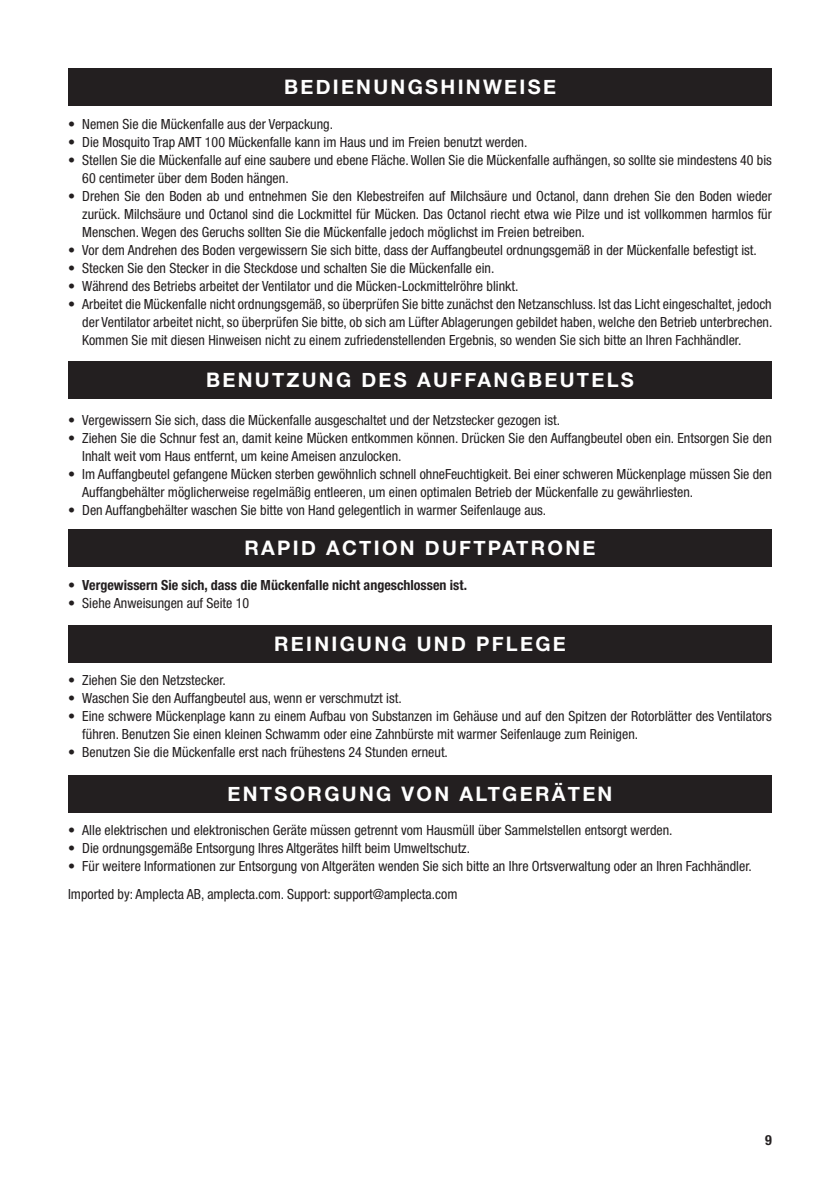
<style>
.page{position:relative;width:840px;height:1191px;background:#fff}
.page>*{position:absolute;margin:0;border:0;box-sizing:border-box;transform-origin:0 0}
.t1{font:700 20px "Helvetica Neue";letter-spacing:.115em;color:#fff}
.t2{font:condensed 14px/18px "Helvetica Neue";color:#231f20}
.t3{font:700 condensed 14px "Helvetica Neue";color:#231f20}
</style>
<div class="page">
<div style="left:68px;top:68px;width:703px;height:37px;background:#231f20"></div>
<div style="left:68px;top:361px;width:703px;height:37px;background:#231f20"></div>
<div style="left:68px;top:530px;width:703px;height:37px;background:#231f20"></div>
<div style="left:68px;top:625px;width:703px;height:37px;background:#231f20"></div>
<div style="left:68px;top:775px;width:703px;height:37px;background:#231f20"></div>
<h1 class="t1" style="left:284px;top:74px;width:273px">BEDIENUNGSHINWEISE</h1>
<p class="t2" style="left:68px;top:115px;width:266px">• Nemen Sie die Mückenfalle aus der Verpackung.</p>
<p class="t2" style="left:68px;top:133px;width:460px">• Die Mosquito Trap AMT 100 Mückenfalle kann im Haus und im Freien benutzt werden.</p>
<p class="t2" style="left:82px;top:151px;width:690px;text-indent:-14px">• Stellen Sie die Mückenfalle auf eine saubere und ebene Fläche. Wollen Sie die Mückenfalle aufhängen, so sollte sie mindestens 40 bis<br>60 centimeter über dem Boden hängen.</p>
<p class="t2" style="left:82px;top:187px;width:690px;text-align:justify;text-indent:-14px">• Drehen Sie den Boden ab und entnehmen Sie den Klebestreifen auf Milchsäure und Octanol, dann drehen Sie den Boden wieder zurück. Milchsäure und Octanol sind die Lockmittel für Mücken. Das Octanol riecht etwa wie Pilze und ist vollkommen harmlos für Menschen. Wegen des Geruchs sollten Sie die Mückenfalle jedoch möglichst im Freien betreiben.</p>
<p class="t2" style="left:68px;top:241px;width:690px">• Vor dem Andrehen des Boden vergewissern Sie sich bitte, dass der Auffangbeutel ordnungsgemäß in der Mückenfalle befestigt ist.</p>
<p class="t2" style="left:68px;top:259px;width:427px">• Stecken Sie den Stecker in die Steckdose und schalten Sie die Mückenfalle ein.</p>
<p class="t2" style="left:68px;top:277px;width:451px">• Während des Betriebs arbeitet der Ventilator und die Mücken-Lockmittelröhre blinkt.</p>
<p class="t2" style="left:82px;top:295px;width:691px;text-align:justify;text-indent:-14px">• Arbeitet die Mückenfalle nicht ordnungsgemäß, so überprüfen Sie bitte zunächst den Netzanschluss. Ist das Licht eingeschaltet, jedoch der Ventilator arbeitet nicht, so überprüfen Sie bitte, ob sich am Lüfter Ablagerungen gebildet haben, welche den Betrieb unterbrechen.<br>Kommen Sie mit diesen Hinweisen nicht zu einem zufriedenstellenden Ergebnis, so wenden Sie sich bitte an Ihren Fachhändler.</p>
<h1 class="t1" style="left:206px;top:367px;width:429px">BENUTZUNG DES AUFFANGBEUTELS</h1>
<p class="t2" style="left:68px;top:411px;width:493px">• Vergewissern Sie sich, dass die Mückenfalle ausgeschaltet und der Netzstecker gezogen ist.</p>
<p class="t2" style="left:82px;top:429px;width:690px;text-indent:-14px">• Ziehen Sie die Schnur fest an, damit keine Mücken entkommen können. Drücken Sie den Auffangbeutel oben ein. Entsorgen Sie den<br>Inhalt weit vom Haus entfernt, um keine Ameisen anzulocken.</p>
<p class="t2" style="left:82px;top:465px;width:690px;text-indent:-14px">• Im Auffangbeutel gefangene Mücken sterben gewöhnlich schnell ohneFeuchtigkeit. Bei einer schweren Mückenplage müssen Sie den<br>Auffangbehälter möglicherweise regelmäßig entleeren, um einen optimalen Betrieb der Mückenfalle zu gewährliesten.</p>
<p class="t2" style="left:68px;top:501px;width:479px">• Den Auffangbehälter waschen Sie bitte von Hand gelegentlich in warmer Seifenlauge aus.</p>
<h1 class="t1" style="left:244px;top:536px;width:352px">RAPID ACTION DUFTPATRONE</h1>
<p class="t3" style="left:68px;top:576px;width:400px">• Vergewissern Sie sich, dass die Mückenfalle nicht angeschlossen ist.</p>
<p class="t2" style="left:68px;top:594px;width:183px">• Siehe Anweisungen auf Seite 10</p>
<h1 class="t1" style="left:274px;top:631px;width:293px">REINIGUNG UND PFLEGE</h1>
<p class="t2" style="left:68px;top:671px;width:159px">• Ziehen Sie den Netzstecker.</p>
<p class="t2" style="left:68px;top:689px;width:335px">• Waschen Sie den Auffangbeutel aus, wenn er verschmutzt ist.</p>
<p class="t2" style="left:82px;top:707px;width:690px;text-indent:-14px">• Eine schwere Mückenplage kann zu einem Aufbau von Substanzen im Gehäuse und auf den Spitzen der Rotorblätter des Ventilators führen. Benutzen Sie einen kleinen Schwamm oder eine Zahnbürste mit warmer Seifenlauge zum Reinigen.</p>
<p class="t2" style="left:68px;top:743px;width:381px">• Benutzen Sie die Mückenfalle erst nach frühestens 24 Stunden erneut.</p>
<h1 class="t1" style="left:227px;top:781px;width:386px">ENTSORGUNG VON ALTGERÄTEN</h1>
<p class="t2" style="left:68px;top:821px;width:605px">• Alle elektrischen und elektronischen Geräte müssen getrennt vom Hausmüll über Sammelstellen entsorgt werden.</p>
<p class="t2" style="left:68px;top:839px;width:403px">• Die ordnungsgemäße Entsorgung Ihres Altgerätes hilft beim Umweltschutz.</p>
<p class="t2" style="left:68px;top:852px;width:684px;line-height:28px">• Für weitere Informationen zur Entsorgung von Altgeräten wenden Sie sich bitte an Ihre Ortsverwaltung oder an Ihren Fachhändler.<br>Imported by: Amplecta AB, amplecta.com. Support: support@amplecta.com</p>
<p class="t3" style="left:764px;top:1131px;width:8px">9</p>
</div>
